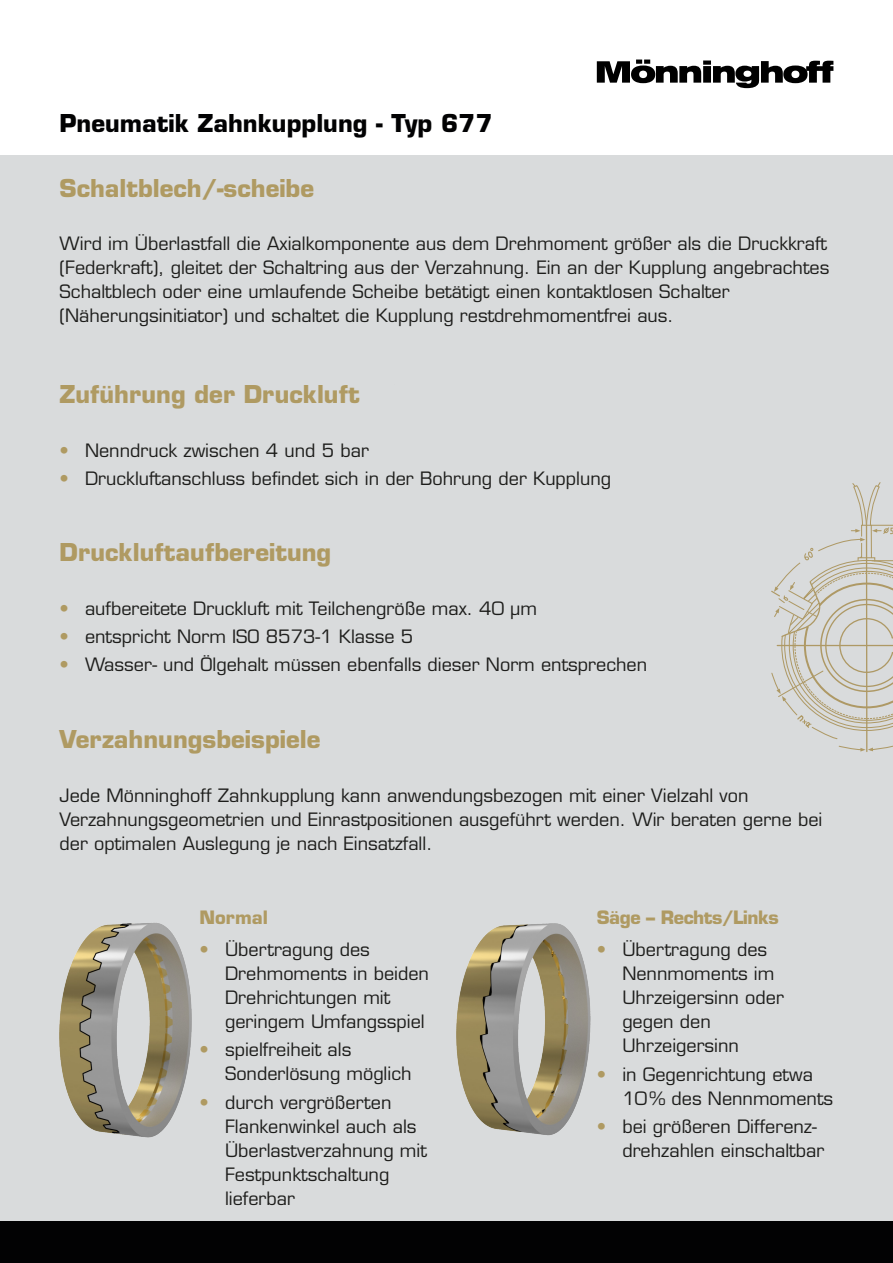
<style>
.page{position:relative;width:893px;height:1263px;background:#fff}
.page>*{position:absolute;margin:0;border:0;box-sizing:border-box;transform-origin:0 0}
.Überschrift_H2{font:700 24px "Eurostile LT Std";color:#af9a62}
.t1{font:700 24px "Eurostile LT Std";color:#020203}
.Fließtext{font:18px/24px "Eurostile LT Std";color:#1d1d1b}
.Überschrft_H3{font:700 18px "Eurostile LT Std";letter-spacing:-.025em;color:#af9a62}
.s1{color:#af9a62}
</style>
<div class="page">
<div style="left:0;top:156px;width:893px;height:1107px;background:#d9dbdc"></div>
<svg style="left:597px;top:60px;width:236px;height:28px"></svg>
<svg style="left:771px;top:482px;width:122px;height:269px"></svg>
<img style="left:59px;top:923px;width:133px;height:215px">
<img style="left:456px;top:923px;width:135px;height:213px">
<div style="left:0;top:1221px;width:893px;height:42px;background:#020203"></div>
<p class="t1" style="left:60px;top:108px;width:435px">Pneumatik Zahnkupplung - Typ 677</p>
<p class="Überschrift_H2" style="left:60px;top:173px;width:256px">Schaltblech/-scheibe</p>
<p class="Fließtext" style="left:60px;top:232px;width:771px">Wird im Überlastfall die Axialkomponente aus dem Drehmoment größer als die Druckkraft (Federkraft), gleitet der Schaltring aus der Verzahnung. Ein an der Kupplung angebrachtes Schaltblech oder eine umlaufende Scheibe betätigt einen kontaktlosen Schalter (Näherungsinitiator) und schaltet die Kupplung restdrehmomentfrei aus.</p>
<p class="Überschrift_H2" style="left:60px;top:379px;width:302px">Zuführung der Druckluft</p>
<p class="Fließtext" style="left:60px;top:438px;width:311px"><span class="s1">•</span> Nenndruck zwischen 4 und 5 bar</p>
<p class="Fließtext" style="left:60px;top:466px;width:553px"><span class="s1">•</span> Druckluftanschluss befindet sich in der Bohrung der Kupplung</p>
<p class="Überschrift_H2" style="left:60px;top:537px;width:273px">Druckluftaufbereitung</p>
<p class="Fließtext" style="left:60px;top:596px;width:479px"><span class="s1">•</span> aufbereitete Druckluft mit Teilchengröße max. 40 μm</p>
<p class="Fließtext" style="left:60px;top:625px;width:355px"><span class="s1">•</span> entspricht Norm ISO 8573-1 Klasse 5</p>
<p class="Fließtext" style="left:60px;top:653px;width:589px"><span class="s1">•</span> Wasser- und Ölgehalt müssen ebenfalls dieser Norm entsprechen</p>
<p class="Überschrift_H2" style="left:60px;top:724px;width:262px">Verzahnungsbeispiele</p>
<p class="Fließtext" style="left:60px;top:783px;width:764px">Jede Mönninghoff Zahnkupplung kann anwendungsbezogen mit einer Vielzahl von<br>Verzahnungsgeometrien und Einrastpositionen ausgeführt werden. Wir beraten gerne bei der optimalen Auslegung je nach Einsatzfall.</p>
<p class="Überschrft_H3" style="left:200px;top:906px;width:70px">Normal</p>
<p class="Fließtext" style="left:225px;top:937px;width:206px;text-indent:-26px"><span class="s1">•</span> Übertragung des<br>Drehmoments in beiden<br>Drehrichtungen mit geringem Umfangsspiel</p>
<p class="Fließtext" style="left:225px;top:1038px;width:188px;text-indent:-26px"><span class="s1">•</span> spielfreiheit als<br>Sonderlösung möglich</p>
<p class="Fließtext" style="left:225px;top:1090px;width:203px;text-indent:-26px"><span class="s1">•</span> durch vergrößerten<br>Flankenwinkel auch als<br>Überlastverzahnung mit<br>Festpunktschaltung lieferbar</p>
<p class="Überschrft_H3" style="left:597px;top:906px;width:183px">Säge – Rechts/Links</p>
<p class="Fließtext" style="left:622px;top:938px;width:163px;text-indent:-26px"><span class="s1">•</span> Übertragung des<br>Nennmoments im<br>Uhrzeigersinn oder gegen den<br>Uhrzeigersinn</p>
<p class="Fließtext" style="left:622px;top:1062px;width:212px;text-indent:-26px"><span class="s1">•</span> in Gegenrichtung etwa<br>10% des Nennmoments</p>
<p class="Fließtext" style="left:622px;top:1114px;width:204px;text-indent:-26px"><span class="s1">•</span> bei größeren Differenz&shy;drehzahlen einschaltbar</p>
</div>
